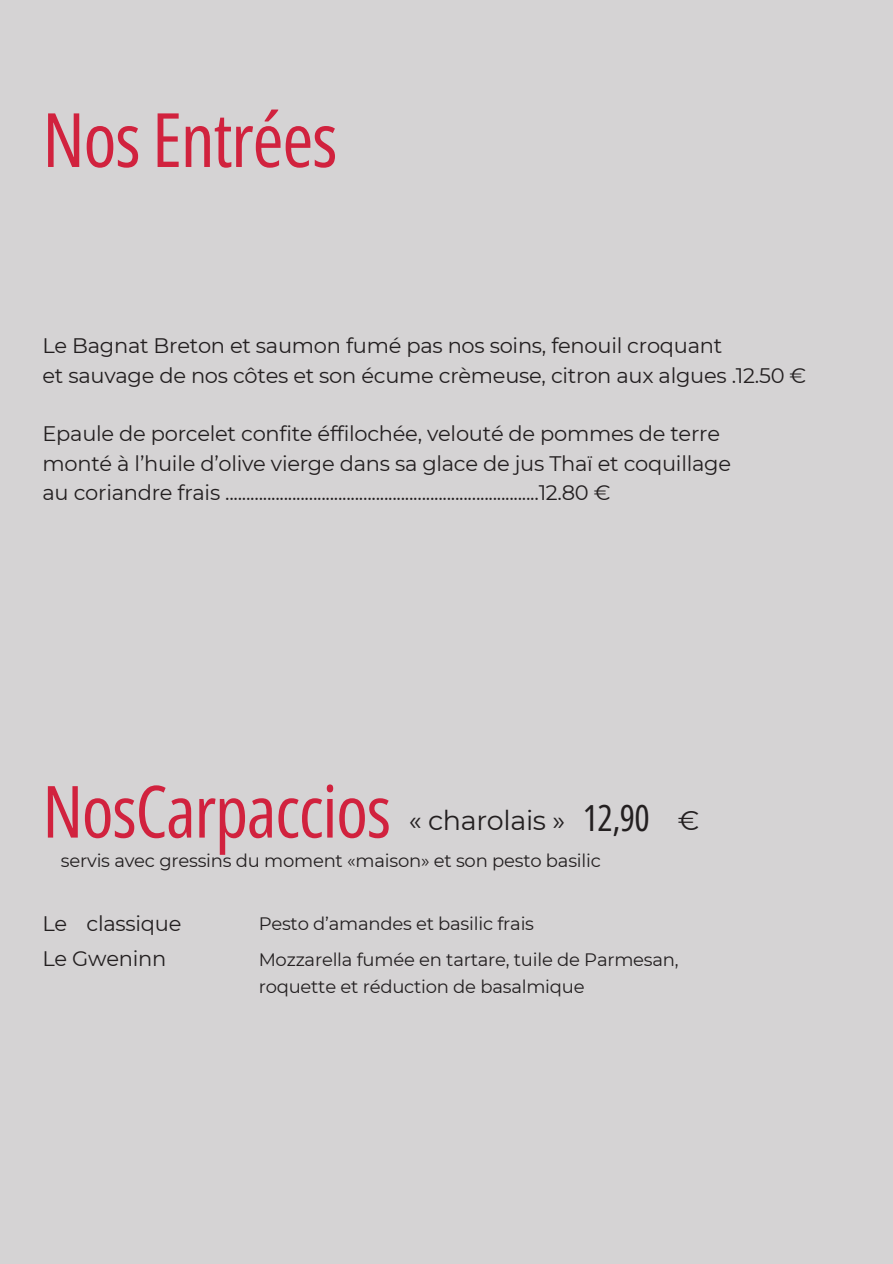
<style>
.page{position:relative;width:893px;height:1264px;background:#fff}
.page>*{position:absolute;margin:0;border:0;box-sizing:border-box;transform-origin:0 0}
.t1{font:75px "Open Sans Condensed";letter-spacing:-.015em;color:#d1223e}
.t2{font:72px "Open Sans Condensed";letter-spacing:-.015em;color:#d1223e}
.t3{font:36px "Open Sans Condensed";color:#231f20}
.t4{font:27px "Montserrat";letter-spacing:-.015em;color:#231f20}
.t5{font:21px/29.2px "Montserrat";letter-spacing:-.015em;color:#231f20}
.t6{font:18px "Montserrat";letter-spacing:-.015em;color:#231f20}
</style>
<div class="page">
<div style="left:0;top:0;width:892px;height:1263px;background:#d5d3d4"></div>
<h1 class="t1" style="left:43px;top:87px;width:296px">Nos Entrées</h1>
<h4 class="t5" style="left:43px;top:331px;width:765px">Le Bagnat Breton et saumon fumé pas nos soins, fenouil croquant<br>et sauvage de nos côtes et son écume crèmeuse, citron aux algues .12.50 €</h4>
<h4 class="t5" style="left:43px;top:419px;width:690px">Epaule de porcelet confite éffilochée, velouté de pommes de terre monté à l’huile d’olive vierge dans sa glace de jus Thaï et coquillage au coriandre frais ...........................................................................12.80 €</h4>
<h2 class="t2" style="left:43px;top:760px;width:350px">NosCarpaccios</h2>
<h3 class="t4" style="left:409px;top:803px;width:158px">« charolais »</h3>
<p class="t3" style="left:583px;top:793px;width:68px">12,90</p>
<p class="t4" style="left:677px;top:803px;width:23px">€</p>
<h4 class="t6" style="left:61px;top:850px;width:541px">servis avec gressins du moment «maison» et son pesto basilic</h4>
<h1 class="t5" style="left:43px;top:906px;width:140px;line-height:34.8px">Le classique<br>Le Gweninn</h1>
<p class="t6" style="left:259px;top:912px;width:277px">Pesto d’amandes et basilic frais</p>
<p class="t6" style="left:259px;top:948px;width:421px">Mozzarella fumée en tartare, tuile de Parmesan,</p>
<p class="t6" style="left:259px;top:975px;width:327px">roquette et réduction de basalmique</p>
</div>
